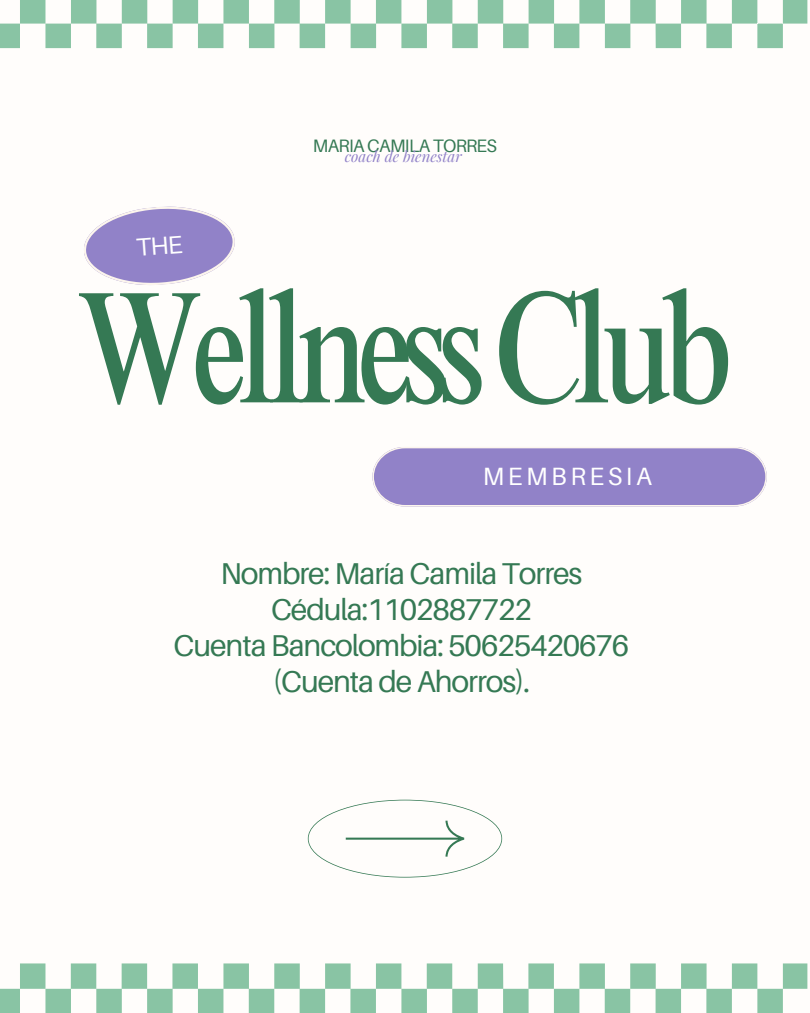
<style>
.page{position:relative;width:810px;height:1013px;background:#fff}
.page>*{position:absolute;margin:0;border:0;box-sizing:border-box;transform-origin:0 0}
.t1{font:condensed 159.9px "Times NRMT Pro";letter-spacing:-.065em;color:#357954}
.t2{font:30.1px/36px "Aileron";letter-spacing:-.035em;color:#357954;text-align:center}
.t3{font:25px "Aileron";letter-spacing:.14em;color:#fff}
.t4{font:18px "Aileron";letter-spacing:-.035em;color:#357954}
.t5{font:italic 15px "Playfair Display";color:#9182c8}
</style>
<div class="page">
<div style="left:0;top:0;width:810px;height:1012px;background:#fffdfb"></div>
<svg style="left:308px;top:799px;width:194px;height:78px"></svg>
<svg style="left:372px;top:447px;width:395px;height:59px;background:#998bcb"></svg>
<svg style="left:0;top:0;width:807px;height:48px"></svg>
<svg style="left:0;top:963px;width:807px;height:49px"></svg>
<svg style="left:84px;top:206px;width:151px;height:79px"></svg>
<h1 class="t4" style="left:313px;top:134px;width:186px">MARIA CAMILA TORRES</h1>
<h3 class="t5" style="left:345px;top:145px;width:118px">coach de bienestar</h3>
<p class="t1" style="left:75px;top:287px;width:661px">WellnessClub</p>
<h3 class="t3" style="left:483px;top:461px;width:171px">MEMBRESIA</h3>
<p class="t2" style="left:174px;top:555px;width:457px">Nombre: María Camila Torres<br>Cédula:1102887722<br>Cuenta Bancolombia: 50625420676 (Cuenta de Ahorros).</p>
</div>
